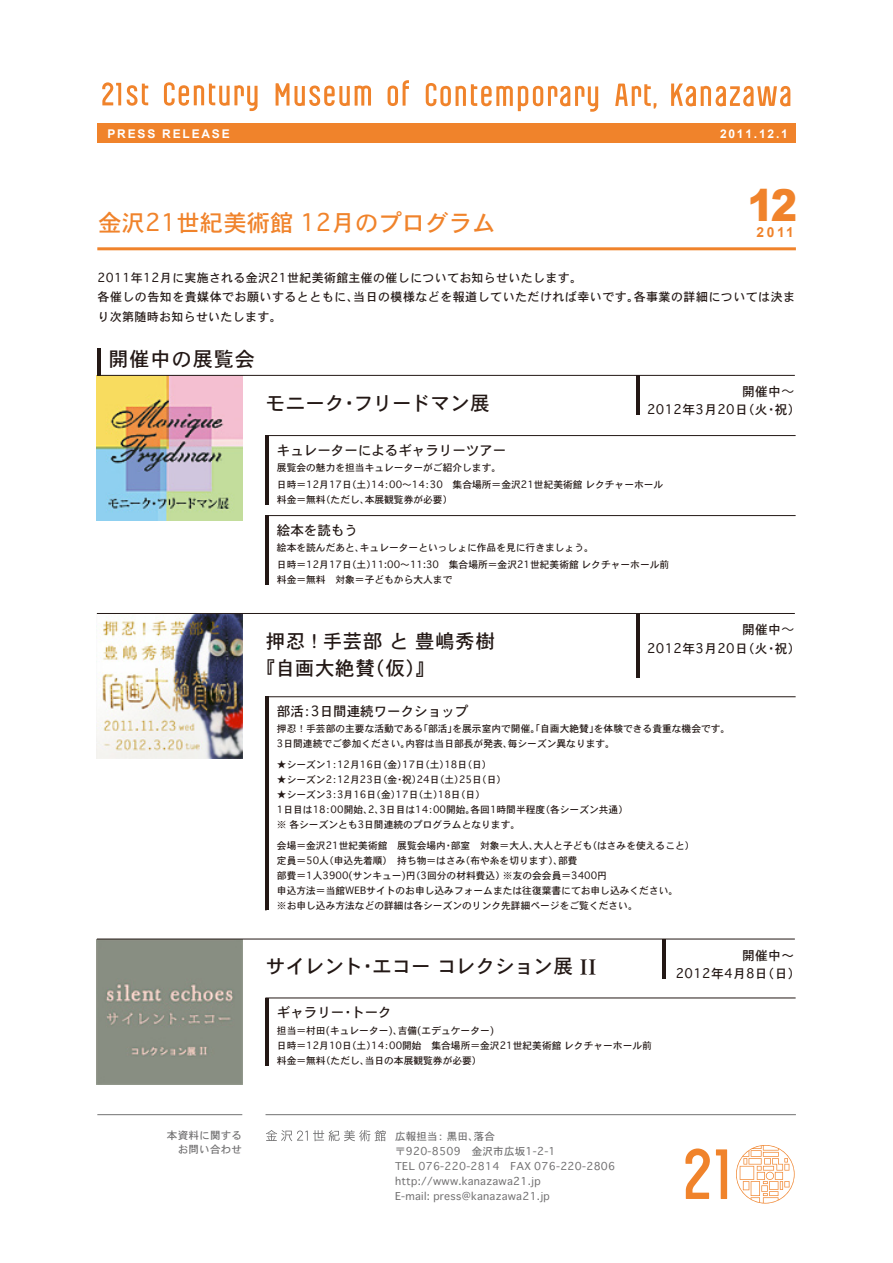
<style>
.page{position:relative;width:893px;height:1263px;background:#fff}
.page>*{position:absolute;margin:0;border:0;box-sizing:border-box;transform-origin:0 0}
.t1{font:900 43.95px "Arial";color:#f0832b;scale:.9 1}
.t2{font:23.4px "Osaka";color:#f0832b}
.t3{font:20.1px "Osaka";letter-spacing:.05em;color:#231815}
.t4{font:19.5px/27px "Osaka";letter-spacing:.03em;color:#231815}
.t5{font:19.5px "Osaka";letter-spacing:-.01em;color:#231815}
.t6{font:19.5px "Osaka";letter-spacing:.01em;color:#231815}
.t7{font:700 13.8px "Arial";color:#f0832b}
.t8{font:13.5px "Osaka";color:#231815}
.t9{font:12.75px/18.3px "Osaka";letter-spacing:.025em;color:#231815}
.t10{font:12px/19.5px "Osaka";letter-spacing:.025em;color:#231815}
.t11{font:700 12px "Arial";letter-spacing:.15em;color:#fff}
.t12{font:10.5px/15px "Osaka";letter-spacing:.025em;color:#727172;text-align:right}
.t13{font:9.75px/15px "Osaka";color:#231815}
.s1{font-family:"Koz Go Pro"}
.s2{font-family:"Hira Min Pro N W6";font-size:20.25px}
</style>
<div class="page">
<img style="left:97px;top:376px;width:146px;height:145px">
<svg style="left:716px;top:1149px;width:11px;height:50px"></svg>
<svg style="left:685px;top:1148px;width:25px;height:51px"></svg>
<svg style="left:736px;top:1145px;width:59px;height:58px"></svg>
<hr style="left:97px;top:1114px;width:145px;height:1px;background:#727172">
<hr style="left:266px;top:1114px;width:530px;height:1px;background:#727172">
<svg style="left:266px;top:1130px;width:120px;height:11px"></svg>
<div style="left:97px;top:124px;width:699px;height:19px;background:#f0832b"></div>
<svg style="left:102px;top:82px;width:19px;height:23px"></svg>
<svg style="left:164px;top:82px;width:94px;height:29px"></svg>
<svg style="left:127px;top:84px;width:21px;height:22px"></svg>
<svg style="left:388px;top:80px;width:21px;height:26px"></svg>
<svg style="left:276px;top:83px;width:95px;height:23px"></svg>
<svg style="left:615px;top:84px;width:41px;height:25px"></svg>
<svg style="left:426px;top:83px;width:172px;height:29px"></svg>
<svg style="left:671px;top:84px;width:119px;height:22px"></svg>
<hr style="left:97px;top:247px;width:699px;height:3px;background:#f0832b">
<hr style="left:97px;top:375px;width:698px;height:1px;background:#231815">
<hr style="left:97px;top:348px;width:3px;height:27px;background:#231815">
<hr style="left:636px;top:375px;width:3px;height:40px;background:#231815">
<svg style="left:265px;top:435px;width:531px;height:70px"></svg>
<svg style="left:265px;top:515px;width:531px;height:70px"></svg>
<img style="left:97px;top:614px;width:146px;height:145px">
<hr style="left:97px;top:613px;width:698px;height:1px;background:#231815">
<hr style="left:636px;top:613px;width:3px;height:65px;background:#231815">
<svg style="left:265px;top:696px;width:531px;height:215px"></svg>
<img style="left:97px;top:940px;width:146px;height:145px">
<hr style="left:97px;top:939px;width:698px;height:1px;background:#231815">
<hr style="left:662px;top:939px;width:3px;height:39px;background:#231815">
<svg style="left:265px;top:997px;width:531px;height:68px"></svg>
<p class="t11" style="left:107px;top:126px;width:124px">PRESS RELEASE</p>
<p class="t11" style="left:720px;top:126px;width:69px">2011.12.1</p>
<p class="t1" style="left:747px;top:174px;width:57px">12</p>
<p class="t2" style="left:98px;top:207px;width:399px">金沢21世紀美術館 12月のプログラム</p>
<p class="t10" style="left:98px;top:267px;width:699px">2011年12月に実施される金沢21世紀美術館主催の催しについてお知らせいたします。<br>各催しの告知を貴媒体でお願いするとともに、当日の模様などを報道していただければ幸いです。各事業の詳細については決まり次第随時お知らせいたします。</p>
<p class="t7" style="left:756px;top:223px;width:39px">2011</p>
<p class="t3" style="left:109px;top:346px;width:148px">開催中の展覧会</p>
<p class="t9" style="left:647px;top:382px;width:155px;text-indent:95px">開催中<span class="s1">～<br></span>2012年3月20日（火・祝）</p>
<p class="t6" style="left:266px;top:390px;width:225px">モニーク・フリードマン展</p>
<p class="t8" style="left:277px;top:441px;width:231px">キュレーターによるギャラリーツアー</p>
<p class="t13" style="left:277px;top:459px;width:388px;line-height:16.5px">展覧会の魅力を担当キュレーターがご紹介します。<br>日時＝12月17日（土）14：00〜14：30　集合場所＝金沢21世紀美術館 レクチャーホール</p>
<p class="t13" style="left:277px;top:491px;width:177px">料金＝無料（ただし、本展観覧券が必要）</p>
<p class="t8" style="left:277px;top:521px;width:82px">絵本を読もう</p>
<p class="t13" style="left:277px;top:539px;width:394px;line-height:16.5px">絵本を読んだあと、キュレーターといっしょに作品を見に行きましょう。<br>日時＝12月17日（土）11:00〜11:30　集合場所＝金沢21世紀美術館 レクチャーホール前</p>
<p class="t13" style="left:277px;top:571px;width:177px">料金＝無料　対象＝子どもから大人まで</p>
<p class="t9" style="left:647px;top:620px;width:155px;text-indent:95px">開催中<span class="s1">～<br></span>2012年3月20日（火・祝）</p>
<p class="t4" style="left:256px;top:627px;width:240px;text-indent:10px">押忍！手芸部 と 豊嶋秀樹『自画大絶賛（仮）』</p>
<p class="t8" style="left:277px;top:702px;width:193px">部活：3日間連続ワークショップ</p>
<p class="t13" style="left:277px;top:721px;width:455px;line-height:14.2px">押忍！手芸部の主要な活動である「部活」を展示室内で開催。「自画大絶賛」を体験できる貴重な機会です。<br>3日間連続でご参加ください。内容は当日部長が発表、毎シーズン異なります。</p>
<p class="t13" style="left:277px;top:756px;width:216px">★シーズン1：12月16日（金）17日（土）18日（日）</p>
<p class="t13" style="left:277px;top:771px;width:231px">★シーズン2：12月23日（金・祝）24日（土）25日（日）</p>
<p class="t13" style="left:277px;top:786px;width:353px">★シーズン3：3月16日（金）17日（土）18日（日）<br>1日目は18：00開始、2、3日目は14：00開始。各回1時間半程度（各シーズン共通）※ 各シーズンとも3日間連続のプログラムとなります。</p>
<p class="t13" style="left:277px;top:837px;width:419px">会場＝金沢21世紀美術館　展覧会場内・部室　対象＝大人、大人と子ども（はさみを使えること）定員＝50人（申込先着順）　持ち物＝はさみ（布や糸を切ります）、部費<br>部費＝1人3900(サンキュー)円（3回分の材料費込）※友の会会員＝3400円<br>申込方法＝当館WEBサイトのお申し込みフォームまたは往復葉書にてお申し込みください。<br>※お申し込み方法などの詳細は各シーズンのリンク先詳細ページをご覧ください。</p>
<p class="t9" style="left:742px;top:946px;width:53px">開催中〜</p>
<p class="t5" style="left:266px;top:953px;width:332px">サイレント・エコー コレクション展 <span class="s2">II</span></p>
<p class="t9" style="left:676px;top:964px;width:126px">2012年4月8日（日）</p>
<p class="t8" style="left:277px;top:1004px;width:116px">ギャラリー・トーク</p>
<p class="t13" style="left:277px;top:1022px;width:376px">担当＝村田(キュレーター)、吉備(エデュケーター)<br>日時＝12月10日（土）14：00開始　集合場所＝金沢21世紀美術館 レクチャーホール前料金＝無料（ただし、当日の本展観覧券が必要）</p>
<p class="t12" style="left:167px;top:1128px;width:77px;line-height:13.5px">本資料に関するお問い合わせ</p>
<p class="t12" style="left:395px;top:1128px;width:222px;text-align:left">広報担当： 黒田、落合<br>〒920-8509　金沢市広坂1-2-1<br>TEL 076-220-2814　FAX 076-220-2806 http://www.kanazawa21.jp<br>E-mail: press@kanazawa21.jp</p>
</div>
